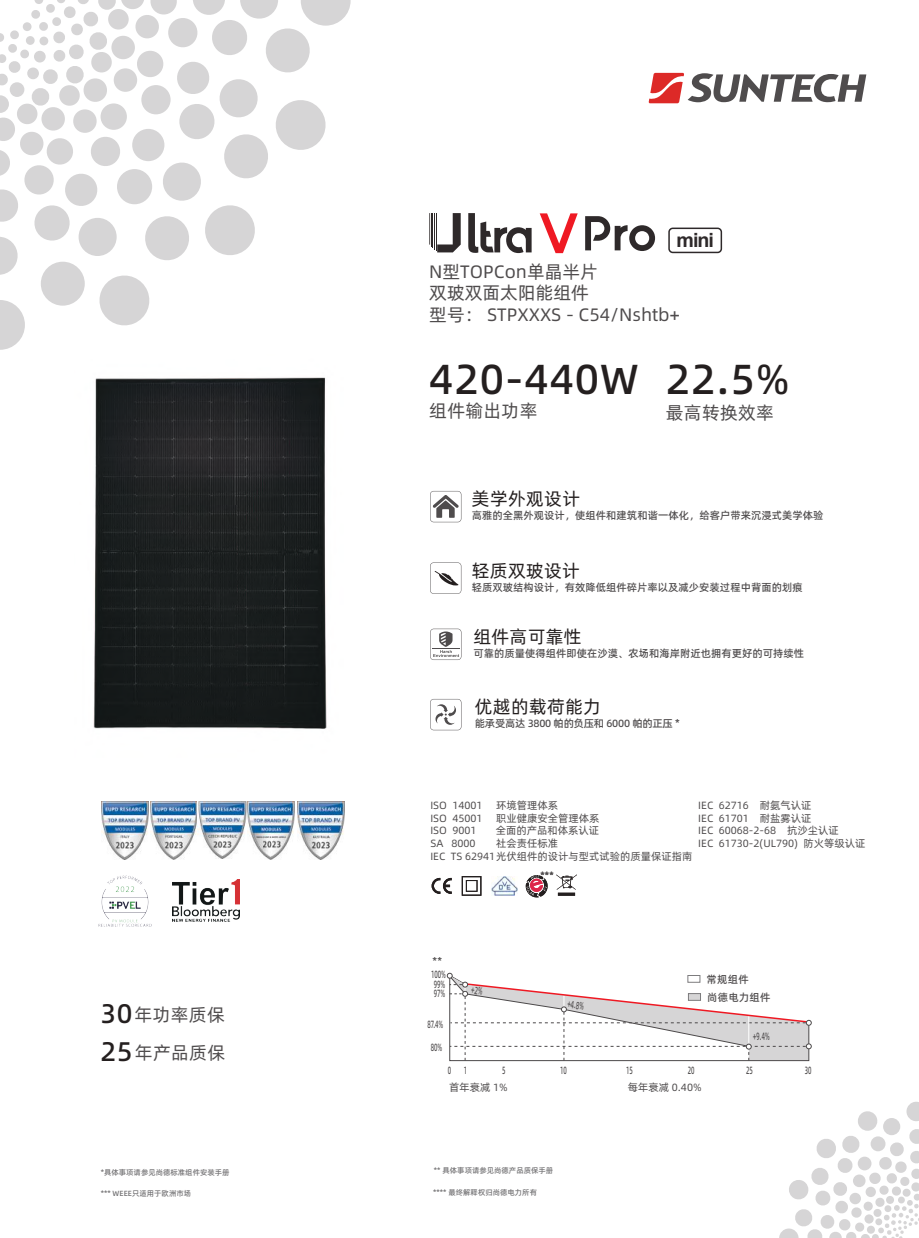
<style>
.page{position:relative;width:919px;height:1238px;background:#fff}
.page>*{position:absolute;margin:0;border:0;box-sizing:border-box;transform-origin:0 0}
.t1{font:42px "Alibaba Pu Hui Ti 2 65 Medium";letter-spacing:.02em;color:#241f1f}
.t2{font:700 19.65px "Arial";color:#2e292a}
.t3{font:18px/21.6px "Alibaba Pu Hui Ti 2 55 Regular";color:#4f4c4d}
.t4{font:18px "Alibaba Pu Hui Ti 2 55 Regular";letter-spacing:.02em;color:#241f1f}
.t5{font:18px/37.5px "Alibaba Pu Hui Ti 2 55 Regular";letter-spacing:.02em;color:#4f4c4d}
.t6{font:10.5px/12.6px "Alibaba Pu Hui Ti 2 55 Regular";color:#4f4c4d}
.t7{font:10.5px/13.2px "Alibaba Pu Hui Ti 2 65 Medium";color:#4f4c4d}
.t8{font:10.5px "Alibaba Pu Hui Ti 2 65 Medium";color:#4f4c4d;scale:.56 1}
.t9{font:10.5px "Alibaba Pu Hui Ti 2 65 Medium";letter-spacing:-.025em;color:#4f4c4d}
.t10{font:10.5px/18px "Alibaba Pu Hui Ti 2 65 Medium";letter-spacing:.025em;color:#4f4c4d}
.t11{font:9.6px "Alibaba Pu Hui Ti 2 65 Medium";color:#4f4c4d}
.t12{font:7.5px "Alibaba Pu Hui Ti 2 65 Medium";color:#717072}
.s1{font-family:"Alibaba Pu Hui Ti 2 65 Medium";font-size:27px;color:#241f1f}
</style>
<div class="page">
<svg style="left:0;top:0;width:350px;height:350px"></svg>
<svg style="left:779px;top:1101px;width:139px;height:136px"></svg>
<svg style="left:648px;top:73px;width:218px;height:30px"></svg>
<img style="left:491px;top:876px;width:26px;height:19px">
<svg style="left:430px;top:628px;width:31px;height:32px"></svg>
<svg style="left:430px;top:699px;width:31px;height:31px"></svg>
<svg style="left:430px;top:491px;width:31px;height:31px"></svg>
<svg style="left:585px;top:216px;width:70px;height:35px"></svg>
<svg style="left:539px;top:213px;width:38px;height:40px"></svg>
<hr style="left:435px;top:213px;width:1px;height:38px;background:#2e292a">
<hr style="left:434px;top:213px;width:1px;height:36px;background:#2e292a">
<hr style="left:432px;top:213px;width:1px;height:35px;background:#2e292a">
<hr style="left:431px;top:213px;width:1px;height:33px;background:#2e292a">
<svg style="left:429px;top:213px;width:1px;height:31px"></svg>
<svg style="left:468px;top:213px;width:63px;height:40px"></svg>
<svg style="left:437px;top:213px;width:23px;height:39px"></svg>
<div style="left:668px;top:227px;width:54px;height:26px;border:2px solid #2e292a;border-radius:4px"></div>
<svg style="left:431px;top:877px;width:20px;height:16px"></svg>
<svg style="left:461px;top:876px;width:20px;height:19px"></svg>
<svg style="left:525px;top:875px;width:22px;height:22px"></svg>
<svg style="left:556px;top:874px;width:21px;height:21px"></svg>
<svg style="left:430px;top:562px;width:31px;height:31px"></svg>
<img style="left:98px;top:875px;width:54px;height:52px">
<img style="left:150px;top:801px;width:145px;height:58px">
<img style="left:101px;top:801px;width:47px;height:58px">
<img style="left:297px;top:801px;width:47px;height:58px">
<img style="left:93px;top:377px;width:234px;height:352px">
<img style="left:173px;top:880px;width:66px;height:41px">
<svg style="left:446px;top:972px;width:366px;height:89px"></svg>
<h3 class="t5" style="left:100px;top:995px;width:126px"><span class="s1">30</span>年功率质保<br><span class="s1">25</span>年产品质保</h3>
<p class="t12" style="left:101px;top:1166px;width:130px">*具体事项请参见尚德标准组件安装手册</p>
<p class="t12" style="left:101px;top:1187px;width:92px">*** WEEE只适用于欧洲市场</p>
<h2 class="t2" style="left:676px;top:227px;width:39px">mini</h2>
<h3 class="t3" style="left:429px;top:259px;width:252px">N型TOPCon单晶半片<br>双玻双面太阳能组件<br>型号： STPXXXS - C54/Nshtb+</h3>
<h1 class="t1" style="left:429px;top:347px;width:362px">420-440W 22.5%</h1>
<h3 class="t3" style="left:429px;top:398px;width:110px">组件输出功率</h3>
<h3 class="t3" style="left:665px;top:400px;width:110px">最高转换效率</h3>
<h3 class="t4" style="left:472px;top:485px;width:110px">美学外观设计</h3>
<p class="t7" style="left:472px;top:508px;width:353px">高雅的全黑外观设计，使组件和建筑和谐一体化，给客户带来沉浸式美学体验</p>
<h3 class="t4" style="left:472px;top:557px;width:110px">轻质双玻设计</h3>
<p class="t7" style="left:472px;top:579px;width:332px">轻质双玻结构设计，有效降低组件碎片率以及减少安装过程中背面的划痕</p>
<h3 class="t4" style="left:473px;top:623px;width:110px">组件高可靠性</h3>
<p class="t7" style="left:473px;top:646px;width:332px">可靠的质量使得组件即使在沙漠、农场和海岸附近也拥有更好的可持续性</p>
<h3 class="t4" style="left:475px;top:693px;width:128px">优越的载荷能力</h3>
<p class="t9" style="left:475px;top:715px;width:206px">能承受高达 3800 帕的负压和 6000 帕的正压 *</p>
<p class="t6" style="left:430px;top:798px;width:54px">ISO 14001</p>
<p class="t6" style="left:496px;top:798px;width:63px">环境管理体系</p>
<p class="t6" style="left:430px;top:811px;width:54px">ISO 45001</p>
<p class="t6" style="left:496px;top:811px;width:105px">职业健康安全管理体系</p>
<p class="t6" style="left:430px;top:823px;width:48px">ISO 9001</p>
<p class="t6" style="left:496px;top:823px;width:105px">全面的产品和体系认证</p>
<p class="t6" style="left:430px;top:836px;width:47px">SA 8000</p>
<p class="t6" style="left:698px;top:798px;width:168px">IEC 62716 耐氨气认证<br>IEC 61701 耐盐雾认证<br>IEC 60068-2-68 抗沙尘认证<br>IEC 61730-2(UL790) 防火等级认证</p>
<p class="t6" style="left:430px;top:836px;width:263px;text-indent:66px">社会责任标准<br>IEC TS 62941光伏组件的设计与型式试验的质量保证指南</p>
<p class="t7" style="left:431px;top:953px;width:16px">**<br>100%</p>
<p class="t8" style="left:434px;top:976px;width:22px">99%</p>
<p class="t8" style="left:427px;top:1015px;width:30px">87.4%</p>
<p class="t8" style="left:430px;top:1038px;width:22px">80%</p>
<p class="t8" style="left:434px;top:985px;width:22px">97%</p>
<p class="t11" style="left:540px;top:867px;width:15px">***</p>
<p class="t8" style="left:568px;top:995px;width:31px;rotate:8deg">+4.8%</p>
<p class="t10" style="left:706px;top:969px;width:65px">常规组件<br>尚德电力组件</p>
<p class="t8" style="left:752px;top:1028px;width:31px;rotate:-2deg">+9.4%</p>
<p class="t8" style="left:448px;top:1061px;width:8px">0</p>
<p class="t8" style="left:502px;top:1061px;width:8px">5</p>
<p class="t8" style="left:560px;top:1061px;width:14px">10</p>
<p class="t8" style="left:626px;top:1061px;width:14px">15</p>
<p class="t8" style="left:687px;top:1061px;width:14px">20</p>
<p class="t8" style="left:746px;top:1061px;width:14px">25</p>
<p class="t8" style="left:804px;top:1061px;width:14px">30</p>
<p class="t8" style="left:464px;top:1061px;width:8px">1</p>
<p class="t6" style="left:449px;top:1080px;width:60px">首年衰减 1%</p>
<p class="t6" style="left:627px;top:1080px;width:75px">每年衰减 0.40%</p>
<p class="t12" style="left:434px;top:1164px;width:121px">** 具体事项请参见尚德产品质保手册</p>
<p class="t12" style="left:433px;top:1186px;width:105px">**** 最终解释权归尚德电力所有</p>
</div>
